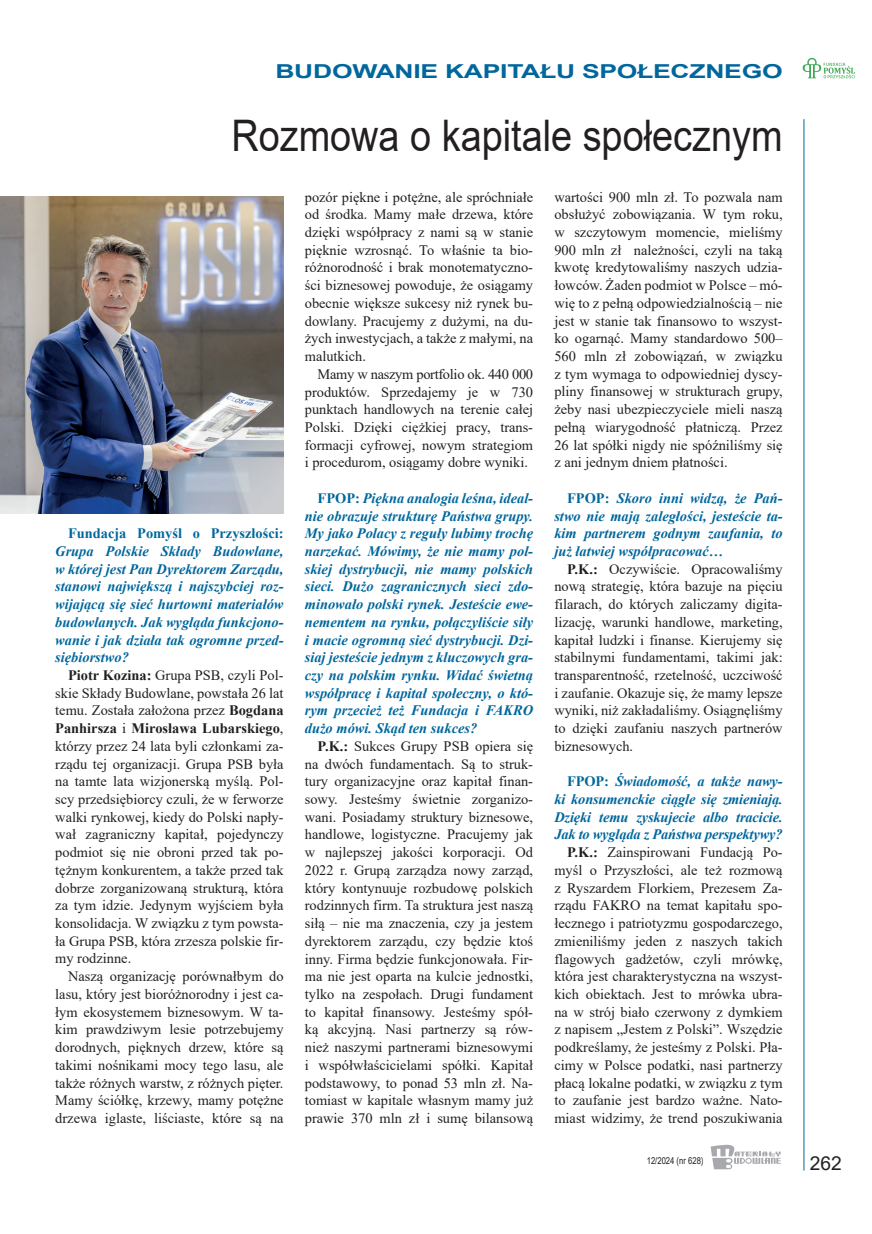
<style>
.page{position:relative;width:872px;height:1234px;background:#fff}
.page>*{position:absolute;margin:0;border:0;box-sizing:border-box;transform-origin:0 0}
.t1{font:43.5px "Arial";color:#231f20;scale:.87 1}
.t2{font:700 19.2px "Arial";letter-spacing:-.01em;color:#00679d;scale:1.38 1}
.t3{font:19.2px "Arial";color:#231f20}
.t4{font:14.4px/17.7px "Times New Roman";color:#231f20;text-align:justify}
.t5{font:italic 700 14.4px/17.7px "Times New Roman";color:#00679d;text-align:justify}
.t6{font:700 14.4px "Times New Roman";color:#00679d}
.t7{font:9.6px "Arial";color:#231f20;scale:.8 1}
.s1{font-style:normal}
.s2{font-weight:700}
.s3{font-weight:700;color:#00679d}
.s4{font-weight:700;font-style:italic;color:#00679d}
</style>
<div class="page">
<hr style="left:803px;top:119px;width:1px;height:1051px;background:#00679d">
<svg style="left:710px;top:1144px;width:70px;height:24px"></svg>
<svg style="left:802px;top:58px;width:53px;height:20px"></svg>
<img style="left:0;top:196px;width:283px;height:317px">
<h2 class="t2" style="left:275px;top:58px;width:369px">BUDOWANIE KAPITAŁU SPOŁECZNEGO</h2>
<h1 class="t1" style="left:231px;top:105px;width:635px">Rozmowa o kapitale społecznym</h1>
<p class="t4" style="left:554px;top:187px;width:230px">wartości 900 mln zł. To pozwala nam obsłużyć zobowiązania. W tym roku, w szczytowym momencie, mieliśmy 900 mln zł należności, czyli na taką kwotę kredytowaliśmy naszych udzia&shy;łowców. Żaden podmiot w Polsce – mó&shy;wię to z pełną odpowiedzialnością – nie jest w stanie tak finansowo to wszyst&shy;ko ogarnąć. Mamy standardowo 500– 560 mln zł zobowiązań, w związku z tym wymaga to odpowiedniej dyscy&shy;pliny finansowej w strukturach grupy, żeby nasi ubezpieczyciele mieli naszą pełną wiarygodność płatniczą. Przez 26 lat spółki nigdy nie spóźniliśmy się z ani jednym dniem płatności.</p>
<p class="t5" style="left:554px;top:488px;width:230px;text-indent:13px"><span class="s1">FPOP:</span> Skoro inni widzą, że Pań&shy;stwo nie mają zaległości, jesteście ta&shy;kim partnerem godnym zaufania, to już łatwiej współpracować…</p>
<p class="t4" style="left:554px;top:559px;width:230px;text-indent:13px"><span class="s2">P.K.:</span> Oczywiście. Opracowaliśmy nową strategię, która bazuje na pięciu filarach, do których zaliczamy digita&shy;lizację, warunki handlowe, marketing, kapitał ludzki i finanse. Kierujemy się stabilnymi fundamentami, takimi jak: transparentność, rzetelność, uczciwość i zaufanie. Okazuje się, że mamy lepsze wyniki, niż zakładaliśmy. Osiągnęliśmy to dzięki zaufaniu naszych partnerów biznesowych.</p>
<p class="t4" style="left:554px;top:772px;width:230px;text-align:right"><span class="s3">FPOP:</span> <span class="s4">Świadomość, a także nawy&shy;ki konsumenckie ciągle się zmieniają.<br>Dzięki temu zyskujecie albo tracicie.<br>Jak to wygląda z Państwa perspektywy?<br></span><span class="s2">P.K.:</span> Zainspirowani Fundacją Po&shy;myśl o Przyszłości, ale też rozmową z Ryszardem Florkiem, Prezesem Za&shy;rządu FAKRO na temat kapitału spo&shy;łecznego i patriotyzmu gospodarczego, zmieniliśmy jeden z naszych takich flagowych gadżetów, czyli mrówkę, która jest charakterystyczna na wszyst&shy;kich obiektach. Jest to mrówka ubra&shy;na w strój biało czerwony z dymkiem z napisem „Jestem z Polski”. Wszędzie podkreślamy, że jesteśmy z Polski. Pła&shy;cimy w Polsce podatki, nasi partnerzy płacą lokalne podatki, w związku z tym to zaufanie jest bardzo ważne. Nato&shy;miast widzimy, że trend poszukiwania</p>
<p class="t4" style="left:305px;top:187px;width:230px">pozór piękne i potężne, ale spróchniałe od środka. Mamy małe drzewa, które dzięki współpracy z nami są w stanie pięknie wzrosnąć. To właśnie ta bio&shy;różnorodność i brak monotematyczno&shy;ści biznesowej powoduje, że osiągamy obecnie większe sukcesy niż rynek bu&shy;dowlany. Pracujemy z dużymi, na du&shy;żych inwestycjach, a także z małymi, na malutkich.</p>
<p class="t4" style="left:305px;top:364px;width:230px;text-indent:13px">Mamy w naszym portfolio ok. 440 000 produktów. Sprzedajemy je w 730 punktach handlowych na terenie całej Polski. Dzięki ciężkiej pracy, trans&shy;formacji cyfrowej, nowym strategiom i procedurom, osiągamy dobre wyniki.</p>
<p class="t5" style="left:305px;top:488px;width:230px;text-indent:13px"><span class="s1">FPOP:</span> Piękna analogia leśna, ideal&shy;nie obrazuje strukturę Państwa grupy.<br>My jako Polacy z reguły lubimy trochę narzekać. Mówimy, że nie mamy pol&shy;skiej dystrybucji, nie mamy polskich sieci. Dużo zagranicznych sieci zdo&shy;minowało polski rynek. Jesteście ewe&shy;nementem na rynku, połączyliście siły i macie ogromną sieć dystrybucji. Dzi&shy;siaj jesteście jednym z kluczowych gra&shy;czy na polskim rynku. Widać świetną współpracę i kapitał społeczny, o któ&shy;rym przecież też Fundacja i FAKRO dużo mówi. Skąd ten sukces?</p>
<p class="t4" style="left:305px;top:736px;width:230px;text-indent:13px"><span class="s2">P.K.:</span> Sukces Grupy PSB opiera się na dwóch fundamentach. Są to struk&shy;tury organizacyjne oraz kapitał finan&shy;sowy. Jesteśmy świetnie zorganizo&shy;wani. Posiadamy struktury biznesowe, handlowe, logistyczne. Pracujemy jak w najlepszej jakości korporacji. Od 2022 r. Grupą zarządza nowy zarząd, który kontynuuje rozbudowę polskich rodzinnych firm. Ta struktura jest naszą siłą – nie ma znaczenia, czy ja jestem dyrektorem zarządu, czy będzie ktoś inny. Firma będzie funkcjonowała. Fir&shy;ma nie jest oparta na kulcie jednostki, tylko na zespołach. Drugi fundament to kapitał finansowy. Jesteśmy spół&shy;ką akcyjną. Nasi partnerzy są rów&shy;nież naszymi partnerami biznesowymi i współwłaścicielami spółki. Kapitał podstawowy, to ponad 53 mln zł. Na&shy;tomiast w kapitale własnym mamy już prawie 370 mln zł i sumę bilansową</p>
<p class="t6" style="left:68px;top:523px;width:217px">Fundacja Pomyśl o Przyszłości:</p>
<p class="t5" style="left:55px;top:541px;width:230px">Grupa Polskie Składy Budowlane, w której jest Pan Dyrektorem Zarządu, stanowi największą i najszybciej roz&shy;wijającą się sieć hurtowni materiałów budowlanych. Jak wygląda funkcjono&shy;wanie i jak działa tak ogromne przed&shy;siębiorstwo?</p>
<p class="t4" style="left:55px;top:665px;width:230px;text-indent:13px"><span class="s2">Piotr Kozina:</span> Grupa PSB, czyli Pol&shy;skie Składy Budowlane, powstała 26 lat temu. Została założona przez <span class="s2">Bogdana Panhirsza</span> i <span class="s2">Mirosława Lubarskiego</span>, którzy przez 24 lata byli członkami za&shy;rządu tej organizacji. Grupa PSB była na tamte lata wizjonerską myślą. Pol&shy;scy przedsiębiorcy czuli, że w ferworze walki rynkowej, kiedy do Polski napły&shy;wał zagraniczny kapitał, pojedynczy podmiot się nie obroni przed tak po&shy;tężnym konkurentem, a także przed tak dobrze zorganizowaną strukturą, która za tym idzie. Jedynym wyjściem była konsolidacja. W związku z tym powsta&shy;ła Grupa PSB, która zrzesza polskie fir&shy;my rodzinne.</p>
<p class="t4" style="left:55px;top:966px;width:230px;text-indent:13px">Naszą organizację porównałbym do lasu, który jest bioróżnorodny i jest ca&shy;łym ekosystemem biznesowym. W ta&shy;kim prawdziwym lesie potrzebujemy dorodnych, pięknych drzew, które są takimi nośnikami mocy tego lasu, ale także różnych warstw, z różnych pięter.<br>Mamy ściółkę, krzewy, mamy potężne drzewa iglaste, liściaste, które są na</p>
<p class="t7" style="left:646px;top:1153px;width:72px">12/2024 (nr 628)</p>
<h2 class="t3" style="left:810px;top:1150px;width:34px">262</h2>
</div>
